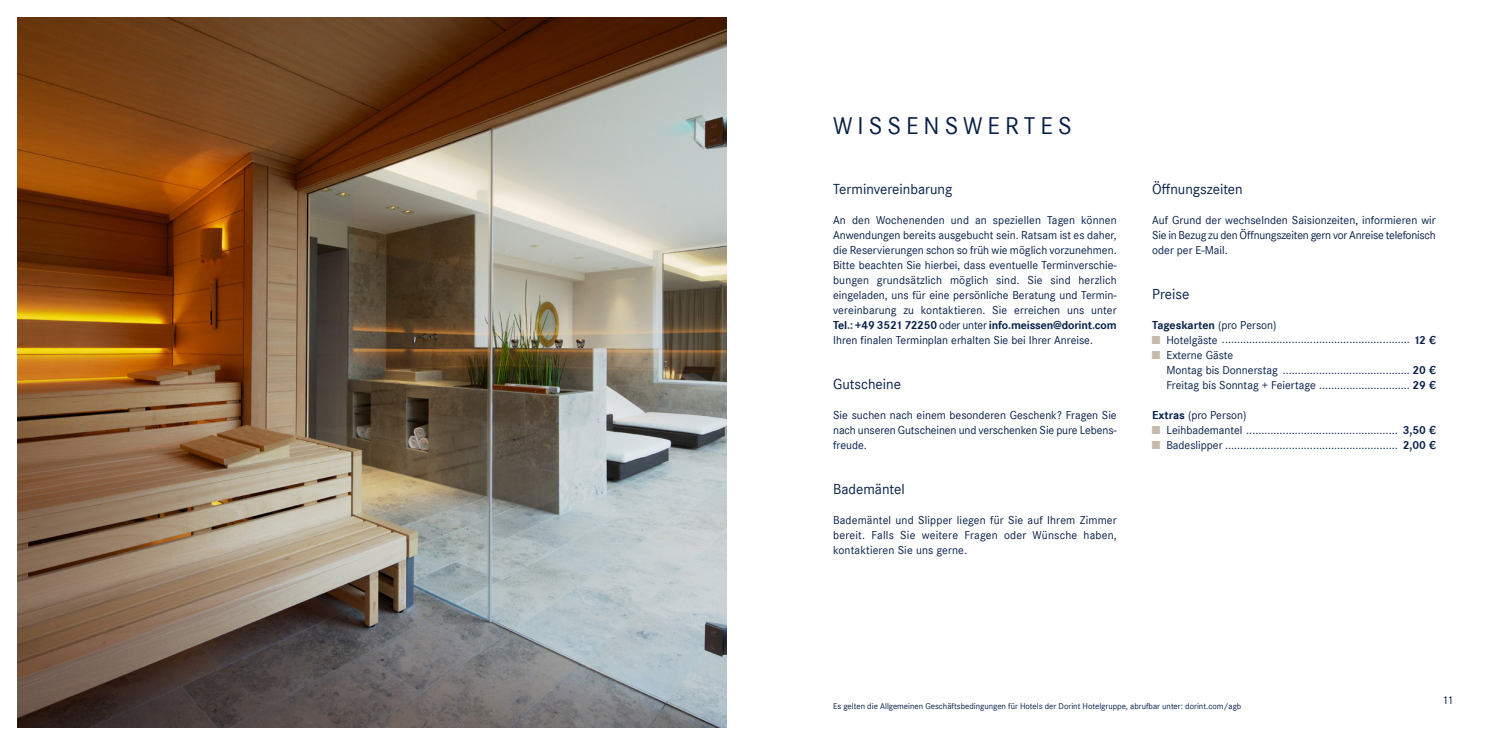
<style>
.page{position:relative;width:1489px;height:745px;background:#fff}
.page>*{position:absolute;margin:0;border:0;box-sizing:border-box;transform-origin:0 0}
.t1{font:25px "Corporate S";letter-spacing:.2em;color:#071f49}
.t2{font:15px "Corporate S";color:#071f49}
.t3{font:11.88px/15px "Corporate S";color:#071f49;text-align:justify}
.t4{font:700 11.88px "Corporate S";color:#071f49}
.t5{font:8.75px "Corporate S";color:#071f49}
.s1{font-weight:700}
.s2{font-weight:400}
.s3{color:#c5baad}
</style>
<div class="page">
<img style="left:18px;top:18px;width:708px;height:708px">
<h1 class="t1" style="left:833px;top:111px;width:240px">WISSENSWERTES</h1>
<p class="t2" style="left:833px;top:180px;width:121px">Terminvereinbarung</p>
<p class="t3" style="left:833px;top:212px;width:285px">An den Wochenenden und an speziellen Tagen können Anwendungen bereits ausgebucht sein. Ratsam ist es daher, die Reservierungen schon so früh wie möglich vorzunehmen.<br>Bitte beachten Sie hierbei, dass eventuelle Terminverschie&shy;bungen grundsätzlich möglich sind. Sie sind herzlich eingeladen, uns für eine persönliche Beratung und Termin&shy;vereinbarung zu kontaktieren. Sie erreichen uns unter <span class="s1">Tel.: +49 3521 72250</span> oder unter <span class="s1">info.meissen@dorint.com </span>Ihren finalen Terminplan erhalten Sie bei Ihrer Anreise.</p>
<p class="t2" style="left:833px;top:375px;width:69px">Gutscheine</p>
<p class="t3" style="left:833px;top:407px;width:285px">Sie suchen nach einem besonderen Geschenk? Fragen Sie nach unseren Gutscheinen und verschenken Sie pure Lebens&shy;freude.</p>
<p class="t2" style="left:833px;top:480px;width:73px">Bademäntel</p>
<p class="t3" style="left:833px;top:512px;width:285px">Bademäntel und Slipper liegen für Sie auf Ihrem Zimmer bereit. Falls Sie weitere Fragen oder Wünsche haben, kontaktieren Sie uns gerne.</p>
<p class="t2" style="left:1152px;top:180px;width:92px">Öffnungszeiten</p>
<p class="t3" style="left:1152px;top:212px;width:285px">Auf Grund der wechselnden Saisionzeiten, informieren wir Sie in Bezug zu den Öffnungszeiten gern vor Anreise telefonisch oder per E-Mail.</p>
<p class="t2" style="left:1152px;top:285px;width:39px">Preise</p>
<p class="t4" style="left:1152px;top:318px;width:126px">Tageskarten <span class="s2">(pro Person)</span></p>
<p class="t3" style="left:1152px;top:331px;width:285px"><span class="s3">■</span> Hotelgäste .............................................................. <span class="s1">12 €</span></p>
<p class="t3" style="left:1166px;top:347px;width:271px;text-align:left;text-indent:-14px"><span class="s3">■</span> Externe Gäste<br>Montag bis Donnerstag .......................................... <span class="s1">20 €<br></span>Freitag bis Sonntag + Feiertage .............................. <span class="s1">29 €</span></p>
<p class="t3" style="left:1152px;top:407px;width:96px"><span class="s1">Extras</span> (pro Person)</p>
<p class="t3" style="left:1152px;top:422px;width:285px"><span class="s3">■</span> Leihbademantel .................................................. <span class="s1">3,50 €</span></p>
<p class="t3" style="left:1152px;top:437px;width:285px"><span class="s3">■</span> Badeslipper ......................................................... <span class="s1">2,00 €</span></p>
<p class="t5" style="left:833px;top:700px;width:410px">Es gelten die Allgemeinen Geschäftsbedingungen für Hotels der Dorint Hotelgruppe, abrufbar unter: dorint.com/agb</p>
<p class="t3" style="left:1442px;top:692px;width:13px">11</p>
</div>
